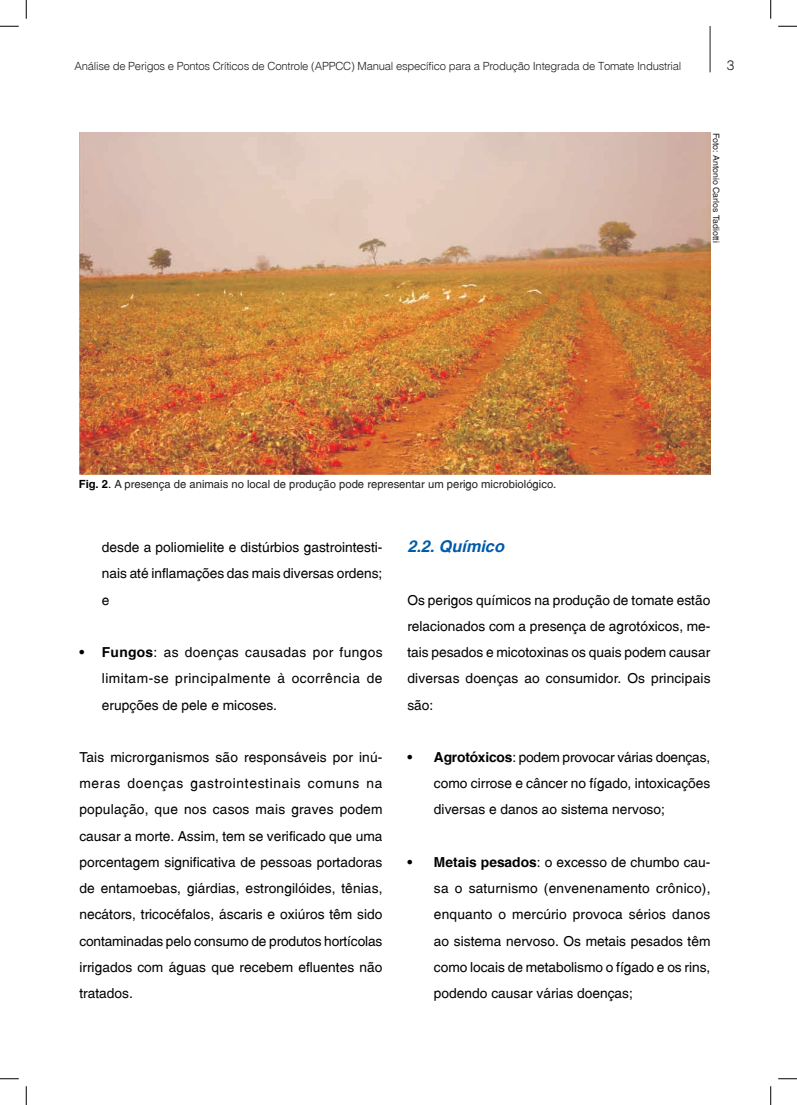
<style>
.page{position:relative;width:797px;height:1105px;background:#fff}
.page>*{position:absolute;margin:0;border:0;box-sizing:border-box;transform-origin:0 0}
.t1{font:italic 700 16.25px "Switzerland";color:#015aaa}
.t2{font:13.75px/26.2px "Switzerland Plain";color:#000;text-align:justify}
.t3{font:13.75px "Switzerland Light Plain";color:#231f20}
.t4{font:11.25px "Switzerland Light Plain";letter-spacing:-.02em;color:#231f20}
.t5{font:11.25px "Switzerland Plain";color:#231f20}
.t6{font:8.75px "Switzerland Plain";color:#231f20}
.s1{font-family:"Switzerland";font-weight:700;color:#000}
.s2{color:#000}
.s3{font-family:"Switzerland";font-weight:700}
</style>
<div class="page">
<hr style="left:709px;top:26px;width:1px;height:46px;background:#231f20">
<img style="left:79px;top:133px;width:631px;height:342px">
<svg style="left:0;top:25px;width:19px;height:2px"></svg>
<svg style="left:778px;top:25px;width:19px;height:2px"></svg>
<svg style="left:0;top:1078px;width:19px;height:1px"></svg>
<svg style="left:778px;top:1078px;width:19px;height:1px"></svg>
<svg style="left:25px;top:0;width:2px;height:19px"></svg>
<svg style="left:25px;top:1086px;width:2px;height:19px"></svg>
<svg style="left:770px;top:0;width:1px;height:19px"></svg>
<svg style="left:770px;top:1086px;width:1px;height:19px"></svg>
<p class="t4" style="left:74px;top:59px;width:608px">Análise de Perigos e Pontos Críticos de Controle (APPCC) Manual específico para a Produção Integrada de Tomate Industrial</p>
<p class="t3" style="left:726px;top:57px;width:9px">3</p>
<p class="t5" style="left:79px;top:477px;width:479px"><span class="s1">Fig. 2</span><span class="s2">.</span> A presença de animais no local de produção pode representar um perigo microbiológico.</p>
<p class="t6" style="left:721px;top:133px;width:111px;rotate:90deg">Foto: Antonio Carlos Tadiotti</p>
<p class="t2" style="left:102px;top:534px;width:282px">desde a poliomielite e distúrbios gastrointesti&shy;nais até inflamações das mais diversas ordens; e</p>
<p class="t2" style="left:102px;top:639px;width:282px;text-indent:-22px"><span class="s3">• Fungos</span>: as doenças causadas por fungos limitam-se principalmente à ocorrência de erupções de pele e micoses.</p>
<p class="t2" style="left:79px;top:744px;width:305px">Tais microrganismos são responsáveis por inú&shy;meras doenças gastrointestinais comuns na população, que nos casos mais graves podem causar a morte. Assim, tem se verificado que uma porcentagem significativa de pessoas portadoras de entamoebas, giárdias, estrongilóides, tênias, necátors, tricocéfalos, áscaris e oxiúros têm sido contaminadas pelo consumo de produtos hortícolas irrigados com águas que recebem efluentes não tratados.</p>
<p class="t1" style="left:407px;top:537px;width:98px">2.2. Químico</p>
<p class="t2" style="left:407px;top:586px;width:305px">Os perigos químicos na produção de tomate estão relacionados com a presença de agrotóxicos, me&shy;tais pesados e micotoxinas os quais podem causar diversas doenças ao consumidor. Os principais são:</p>
<p class="t2" style="left:434px;top:744px;width:278px;text-indent:-27px"><span class="s3">• Agrotóxicos</span>: podem provocar várias doenças, como cirrose e câncer no fígado, intoxicações diversas e danos ao sistema nervoso;</p>
<p class="t2" style="left:434px;top:849px;width:278px;text-indent:-27px"><span class="s3">• Metais pesados</span>: o excesso de chumbo cau&shy;sa o saturnismo (envenenamento crônico), enquanto o mercúrio provoca sérios danos ao sistema nervoso. Os metais pesados têm como locais de metabolismo o fígado e os rins, podendo causar várias doenças;</p>
</div>
